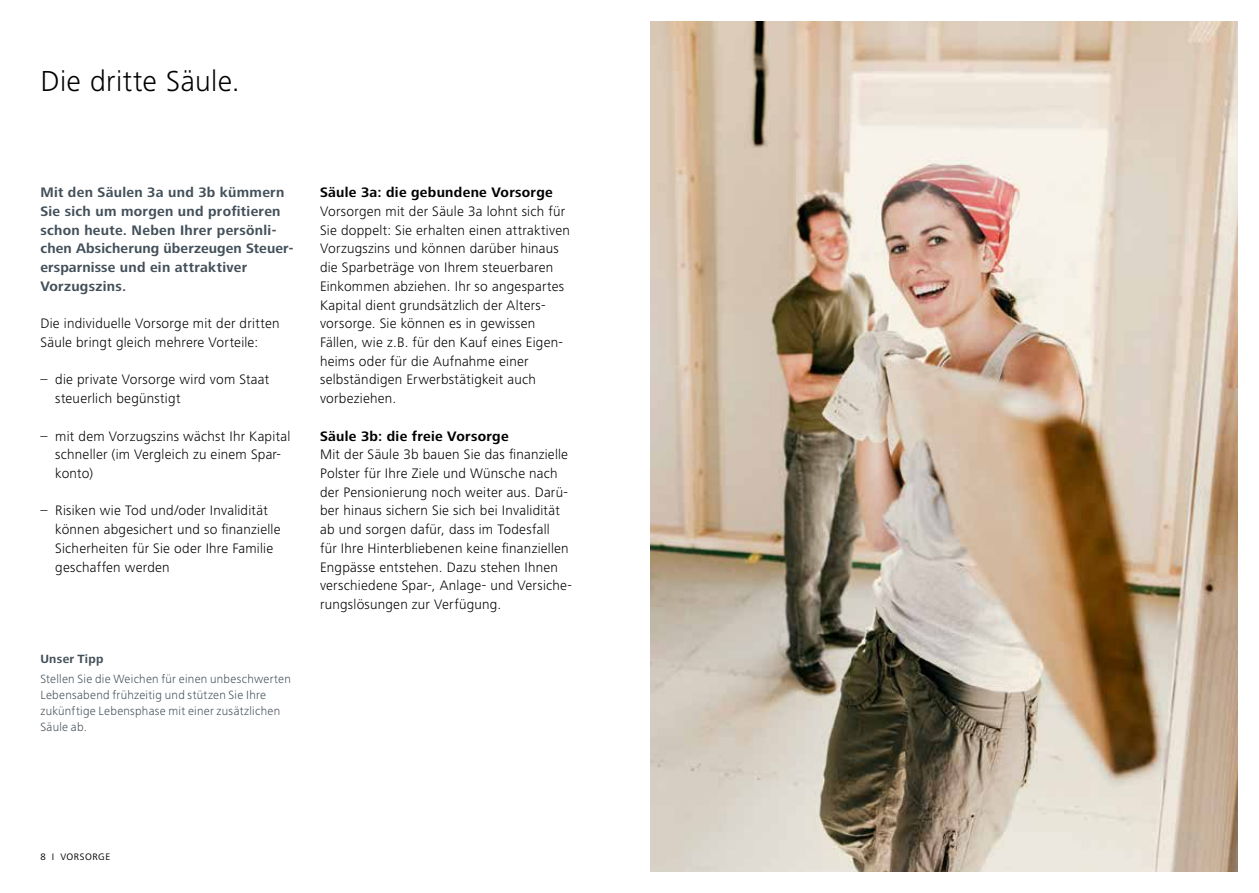
<style>
.page{position:relative;width:1259px;height:893px;background:#fff}
.page>*{position:absolute;margin:0;border:0;box-sizing:border-box;transform-origin:0 0}
.t1{font:300 30px "Frutiger Next LT";letter-spacing:.01em;color:#000}
.t2{font:300 14.25px/18.8px "Frutiger Next LT";letter-spacing:.015em;color:#000}
.t3{font:700 14.25px/18.8px "Frutiger Next LT";letter-spacing:.02em;color:#435059}
.t4{font:700 14.25px "Frutiger Next LT";letter-spacing:.02em;color:#000}
.t5{font:300 12.3px/15.8px "Frutiger Next LT";letter-spacing:.02em;color:#435059}
.t6{font:700 12.3px "Frutiger Next LT";letter-spacing:.025em;color:#435059}
.t7{font:9.75px "Frutiger Next LT";letter-spacing:.055em;color:#000}
</style>
<div class="page">
<img style="left:651px;top:21px;width:586px;height:851px">
<h1 class="t1" style="left:40px;top:65px;width:201px">Die dritte Säule.</h1>
<p class="t3" style="left:40px;top:183px;width:254px">Mit den Säulen 3a und 3b kümmern<br>Sie sich um morgen und profitieren schon heute. Neben Ihrer persönli&shy;chen Absicherung überzeugen Steuer&shy;ersparnisse und ein attraktiver<br>Vorzugszins.</p>
<p class="t2" style="left:40px;top:314px;width:241px">Die individuelle Vorsorge mit der dritten<br>Säule bringt gleich mehrere Vorteile:</p>
<p class="t2" style="left:55px;top:370px;width:215px;text-indent:-15px">– die private Vorsorge wird vom Staat steuerlich begünstigt</p>
<p class="t2" style="left:55px;top:426px;width:237px;text-indent:-15px">– mit dem Vorzugszins wächst Ihr Kapital schneller (im Vergleich zu einem Spar&shy;konto)</p>
<p class="t2" style="left:55px;top:501px;width:227px;text-indent:-15px">– Risiken wie Tod und/oder Invalidität können abgesichert und so finanzielle Sicherheiten für Sie oder Ihre Familie geschaffen werden</p>
<p class="t6" style="left:40px;top:652px;width:65px">Unser Tipp</p>
<p class="t5" style="left:40px;top:671px;width:252px">Stellen Sie die Weichen für einen unbeschwerten Lebensabend frühzeitig und stützen Sie Ihre zukünftige Lebensphase mit einer zusätzlichen Säule ab.</p>
<p class="t4" style="left:320px;top:185px;width:234px">Säule 3a: die gebundene Vorsorge</p>
<p class="t2" style="left:320px;top:202px;width:251px">Vorsorgen mit der Säule 3a lohnt sich für Sie doppelt: Sie erhalten einen attraktiven Vorzugszins und können darüber hinaus die Sparbeträge von Ihrem steuerbaren Einkommen abziehen. Ihr so angespartes Kapital dient grundsätzlich der Alters&shy;vorsorge. Sie können es in gewissen Fällen, wie z.B. für den Kauf eines Eigen&shy;heims oder für die Aufnahme einer selbständigen Erwerbstätigkeit auch vorbeziehen.</p>
<p class="t4" style="left:320px;top:428px;width:190px">Säule 3b: die freie Vorsorge</p>
<p class="t2" style="left:320px;top:445px;width:253px">Mit der Säule 3b bauen Sie das finanzielle Polster für Ihre Ziele und Wünsche nach der Pensionierung noch weiter aus. Darü&shy;ber hinaus sichern Sie sich bei Invalidität ab und sorgen dafür, dass im Todesfall<br>für Ihre Hinterbliebenen keine finanziellen Engpässe entstehen. Dazu stehen Ihnen verschiedene Spar-, Anlage- und Versiche&shy;rungslösungen zur Verfügung.</p>
<p class="t7" style="left:40px;top:851px;width:71px">8 I VORSORGE</p>
</div>
